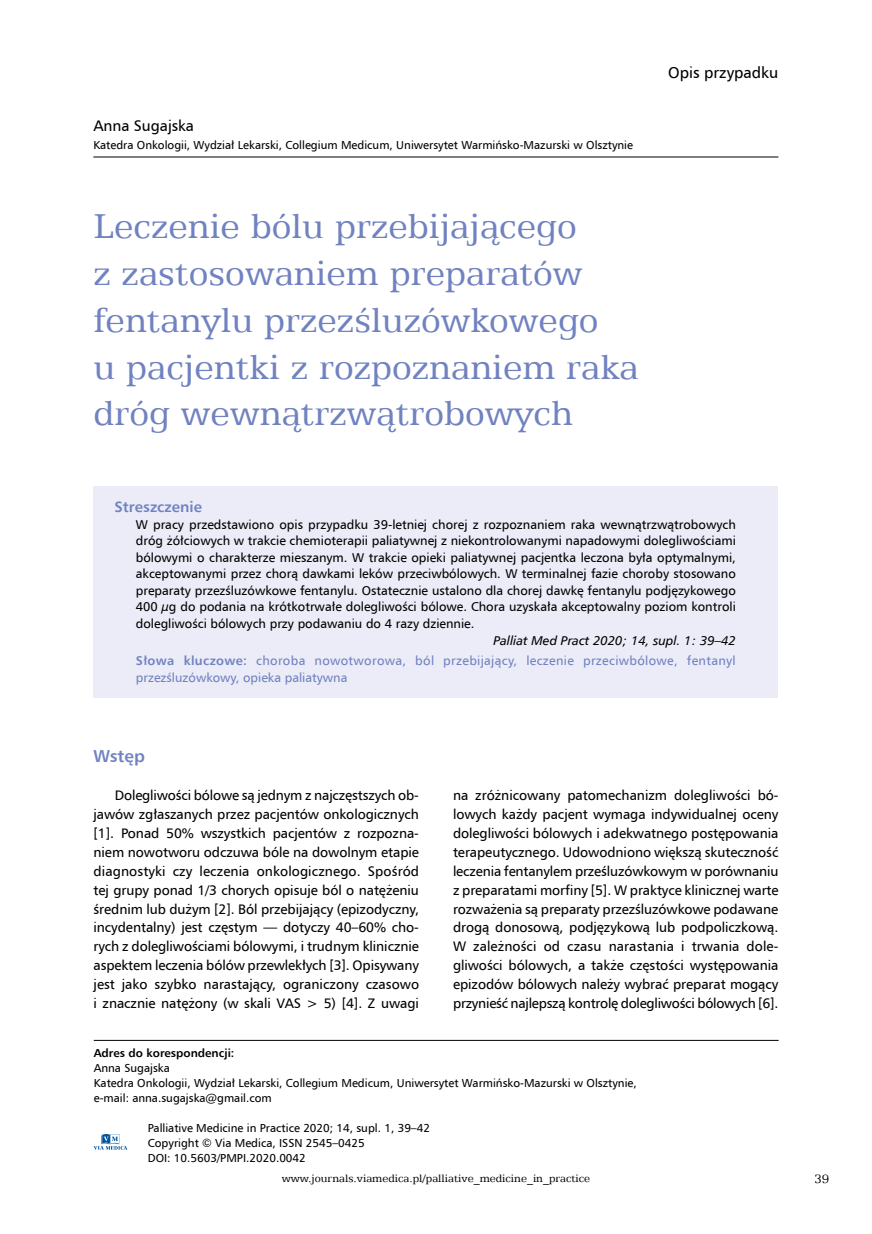
<style>
.page{position:relative;width:872px;height:1234px;background:#fff}
.page>*{position:absolute;margin:0;border:0;box-sizing:border-box;transform-origin:0 0}
.t1{font:39px/46.8px "Egyptian 505 EU";color:#7082c0}
.t2{font:700 17.25px "Humnst 777 EU";color:#7082c0}
.t3{font:15.75px "Humnst 777 EU";color:#000}
.t4{font:15.3px "Humnst 777 EU";color:#000}
.t5{font:700 15px "Humnst 777 EU";color:#7082c0}
.t6{font:13.8px/18.9px "Humnst 777 EU";letter-spacing:-.02em;color:#000;text-align:justify}
.t7{font:13.5px "Egyptian 505 EU";color:#000}
.t8{font:12.75px/16.5px "Humnst 777 EU";color:#000;text-align:justify}
.t9{font:12.75px/20.7px "Humnst 777 EU";letter-spacing:.025em;color:#7082c0;text-align:right}
.t10{font:12.75px "Humnst 777 EU";color:#7082c0}
.t11{font:12px "Egyptian 505 EU";color:#000}
.t12{font:11.55px/15px "Humnst 777 EU";color:#000}
.t13{font:700 11.55px "Humnst 777 EU";color:#000}
.s1{font-style:italic;color:#000}
.s2{font-weight:700}
</style>
<div class="page">
<div style="left:94px;top:486px;width:684px;height:211px;background:#ebecf7"></div>
<hr style="left:94px;top:1039px;width:684px;height:1px;background:#000">
<svg style="left:94px;top:1134px;width:33px;height:15px"></svg>
<hr style="left:93px;top:157px;width:685px;height:1px;background:#000">
<p class="t4" style="left:93px;top:116px;width:102px">Anna Sugajska</p>
<p class="t12" style="left:93px;top:137px;width:541px">Katedra Onkologii, Wydział Lekarski, Collegium Medicum, Uniwersytet Warmińsko-Mazurski w Olsztynie</p>
<h1 class="t1" style="left:93px;top:202px;width:547px">Leczenie bólu przebijającego<br>z zastosowaniem preparatów fentanylu przezśluzówkowego<br>u pacjentki z rozpoznaniem raka dróg wewnątrzwątrobowych</h1>
<p class="t3" style="left:668px;top:63px;width:112px">Opis przypadku</p>
<p class="t5" style="left:115px;top:497px;width:89px">Streszczenie</p>
<p class="t8" style="left:136px;top:516px;width:601px">W pracy przedstawiono opis przypadku 39-letniej chorej z rozpoznaniem raka wewnątrzwątrobowych dróg żółciowych w trakcie chemioterapii paliatywnej z niekontrolowanymi napadowymi dolegliwościami bólowymi o charakterze mieszanym. W trakcie opieki paliatywnej pacjentka leczona była optymalnymi, akceptowanymi przez chorą dawkami leków przeciwbólowych. W terminalnej fazie choroby stosowano preparaty przezśluzówkowe fentanylu. Ostatecznie ustalono dla chorej dawkę fentanylu podjęzykowego 400 µg do podania na krótkotrwałe dolegliwości bólowe. Chora uzyskała akceptowalny poziom kontroli dolegliwości bólowych przy podawaniu do 4 razy dziennie.</p>
<p class="t9" style="left:136px;top:629px;width:601px"><span class="s1">Palliat Med Pract 2020; 14, supl. 1: 39–42<br></span><span class="s2">Słowa kluczowe:</span> choroba nowotworowa, ból przebijający, leczenie przeciwbólowe, fentanyl</p>
<p class="t10" style="left:136px;top:669px;width:213px">przezśluzówkowy, opieka paliatywna</p>
<p class="t2" style="left:94px;top:745px;width:53px">Wstęp</p>
<p class="t6" style="left:94px;top:785px;width:327px;text-indent:21px">Dolegliwości bólowe są jednym z najczęstszych ob&shy;jawów zgłaszanych przez pacjentów onkologicznych [1]. Ponad 50% wszystkich pacjentów z rozpozna&shy;niem nowotworu odczuwa bóle na dowolnym etapie diagnostyki czy leczenia onkologicznego. Spośród tej grupy ponad 1/3 chorych opisuje ból o natężeniu średnim lub dużym [2]. Ból przebijający (epizodyczny, incydentalny) jest częstym — dotyczy 40–60% cho&shy;rych z dolegliwościami bólowymi, i trudnym klinicznie aspektem leczenia bólów przewlekłych [3]. Opisywany jest jako szybko narastający, ograniczony czasowo i znacznie natężony (w skali VAS &gt; 5) [4]. Z uwagi</p>
<p class="t6" style="left:453px;top:785px;width:327px">na zróżnicowany patomechanizm dolegliwości bó&shy;lowych każdy pacjent wymaga indywidualnej oceny dolegliwości bólowych i adekwatnego postępowania terapeutycznego. Udowodniono większą skuteczność leczenia fentanylem prześluzówkowym w porównaniu z preparatami morfiny [5]. W praktyce klinicznej warte rozważenia są preparaty przezśluzówkowe podawane drogą donosową, podjęzykową lub podpoliczkową.<br>W zależności od czasu narastania i trwania dole&shy;gliwości bólowych, a także częstości występowania epizodów bólowych należy wybrać preparat mogący przynieść najlepszą kontrolę dolegliwości bólowych [6].</p>
<p class="t13" style="left:94px;top:1045px;width:142px">Adres do korespondencji:</p>
<p class="t12" style="left:94px;top:1060px;width:544px">Anna Sugajska<br>Katedra Onkologii, Wydział Lekarski, Collegium Medicum, Uniwersytet Warmińsko-Mazurski w Olsztynie, e-mail: anna.sugajska@gmail.com</p>
<p class="t12" style="left:148px;top:1120px;width:284px">Palliative Medicine in Practice 2020; 14, supl. 1, 39–42<br>Copyright © Via Medica, ISSN 2545–0425<br>DOI: 10.5603/PMPI.2020.0042</p>
<p class="t11" style="left:282px;top:1170px;width:310px">www.journals.viamedica.pl/palliative_medicine_in_practice</p>
<p class="t7" style="left:814px;top:1170px;width:17px">39</p>
</div>
